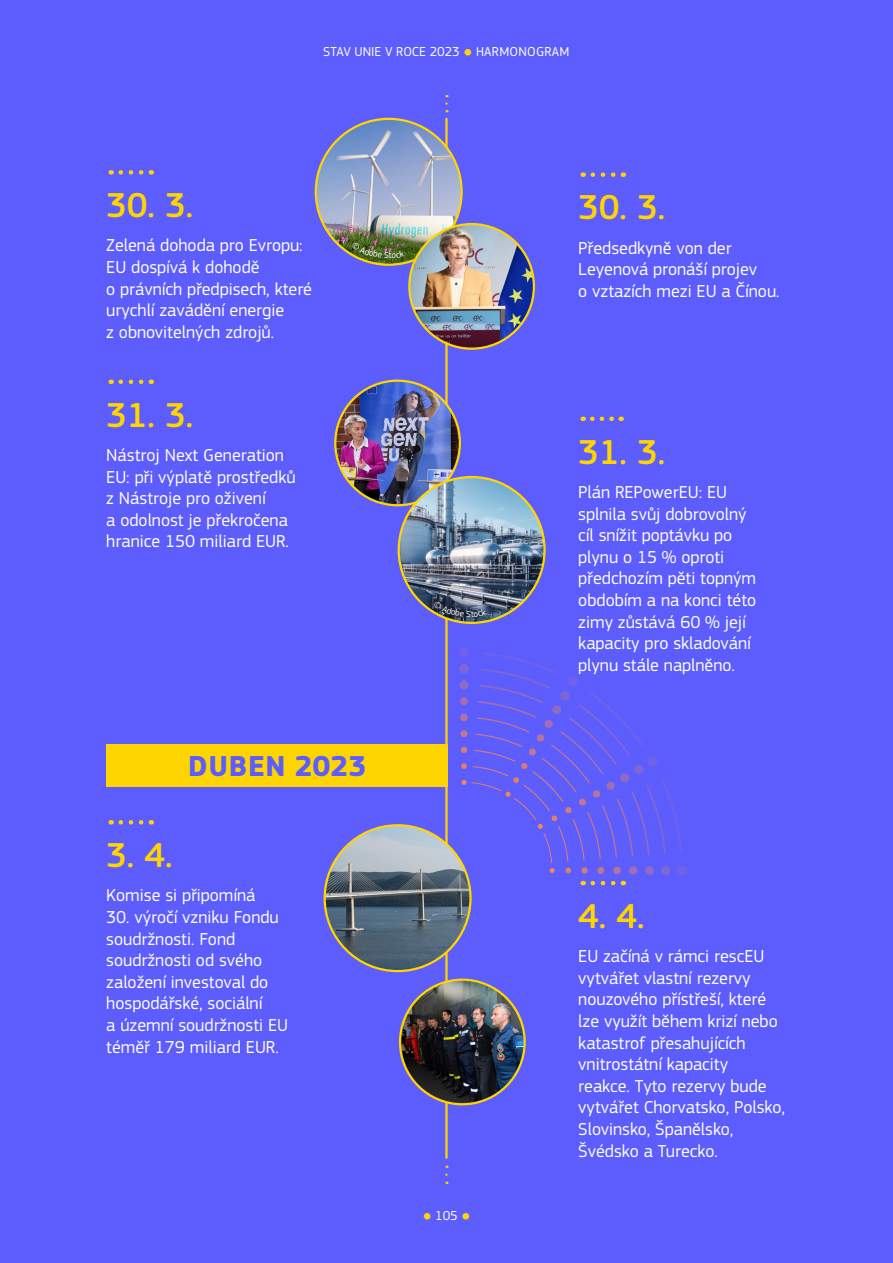
<style>
.page{position:relative;width:893px;height:1263px;background:#5d5dfd}
.page>*{position:absolute;margin:0;border:0;box-sizing:border-box;transform-origin:0 0}
.Date__h3{font:500 36px "EC Square Sans Pro";color:#ffd500}
.Month_title__h2{font:700 30px "EC Square Sans Pro";letter-spacing:.02em;color:#5d5dfd}
.Body_text_white{font:18px/21.6px "EC Square Sans Pro";color:#fff}
.t1{font:13.5px "EC Square Sans Pro";color:#fff}
.s1{font-size:10.5px;color:#ffd500}
</style>
<div class="page">
<hr style="left:445px;top:119px;width:3px;height:1039px;background:#ffd500">
<div style="left:459px;top:647px;width:10px;height:10px;background:#6e62ea;border-radius:50%"></div>
<div style="left:459px;top:664px;width:10px;height:9px;background:#7f66d7;border-radius:50%"></div>
<div style="left:460px;top:681px;width:8px;height:8px;background:#906bc4;border-radius:50%"></div>
<svg style="left:461px;top:647px;width:226px;height:227px"></svg>
<svg style="left:445px;top:1165px;width:3px;height:10px"></svg>
<svg style="left:445px;top:95px;width:3px;height:9px"></svg>
<img style="left:325px;top:825px;width:145px;height:146px;border-radius:73px">
<img style="left:400px;top:980px;width:125px;height:124px;border-radius:62px">
<img style="left:335px;top:381px;width:125px;height:124px;border-radius:62px">
<img style="left:316px;top:119px;width:146px;height:146px;border-radius:73px">
<img style="left:409px;top:224px;width:125px;height:124px">
<img style="left:399px;top:477px;width:146px;height:146px;border-radius:73px">
<svg style="left:121px;top:170px;width:31px;height:5px"></svg>
<svg style="left:593px;top:172px;width:31px;height:5px"></svg>
<svg style="left:121px;top:380px;width:31px;height:4px"></svg>
<svg style="left:592px;top:417px;width:30px;height:4px"></svg>
<div style="left:106px;top:743px;width:342px;height:43px;background:#ffd500"></div>
<svg style="left:121px;top:820px;width:31px;height:4px"></svg>
<svg style="left:593px;top:881px;width:31px;height:4px"></svg>
<svg style="left:352px;top:242px;width:52px;height:16px"></svg>
<svg style="left:434px;top:601px;width:52px;height:16px"></svg>
<p class="t1" style="left:323px;top:44px;width:248px">STAV UNIE V ROCE 2023 <span class="s1">●</span> HARMONOGRAM</p>
<h3 class="Date__h3" style="left:106px;top:184px;width:88px">30. 3.</h3>
<p class="Body_text_white" style="left:106px;top:235px;width:207px">Zelená dohoda pro Evropu:<br>EU dospívá k dohodě<br>o právních předpisech, které urychlí zavádění energie<br>z obnovitelných zdrojů.</p>
<h3 class="Date__h3" style="left:578px;top:187px;width:88px">30. 3.</h3>
<p class="Body_text_white" style="left:578px;top:237px;width:203px">Předsedkyně von der<br>Leyenová pronáší projev<br>o vztazích mezi EU a Čínou.</p>
<h3 class="Date__h3" style="left:106px;top:394px;width:88px">31. 3.</h3>
<p class="Body_text_white" style="left:106px;top:444px;width:191px">Nástroj Next Generation<br>EU: při výplatě prostředků z Nástroje pro oživení<br>a odolnost je překročena hranice 150 miliard EUR.</p>
<h3 class="Date__h3" style="left:578px;top:431px;width:88px">31. 3.</h3>
<p class="Body_text_white" style="left:578px;top:481px;width:179px">Plán REPowerEU: EU splnila svůj dobrovolný cíl snížit poptávku po plynu o 15 % oproti předchozím pěti topným obdobím a na konci této zimy zůstává 60 % její kapacity pro skladování plynu stále naplněno.</p>
<h2 class="Month_title__h2" style="left:188px;top:748px;width:180px">DUBEN 2023</h2>
<h3 class="Date__h3" style="left:106px;top:834px;width:68px">3. 4.</h3>
<p class="Body_text_white" style="left:106px;top:885px;width:151px">Komise si připomíná</p>
<p class="Body_text_white" style="left:106px;top:906px;width:183px">30. výročí vzniku Fondu soudržnosti. Fond soudržnosti od svého založení investoval do hospodářské, sociální<br>a územní soudržnosti EU téměř 179 miliard EUR.</p>
<h3 class="Date__h3" style="left:578px;top:895px;width:68px">4. 4.</h3>
<p class="Body_text_white" style="left:578px;top:945px;width:208px">EU začíná v rámci rescEU vytvářet vlastní rezervy nouzového přístřeší, které lze využít během krizí nebo katastrof přesahujících vnitrostátní kapacity<br>reakce. Tyto rezervy bude vytvářet Chorvatsko, Polsko,<br>Slovinsko, Španělsko,<br>Švédsko a Turecko.</p>
<p class="t1" style="left:423px;top:1207px;width:49px"><span class="s1">●</span> 105 <span class="s1">●</span></p>
</div>
